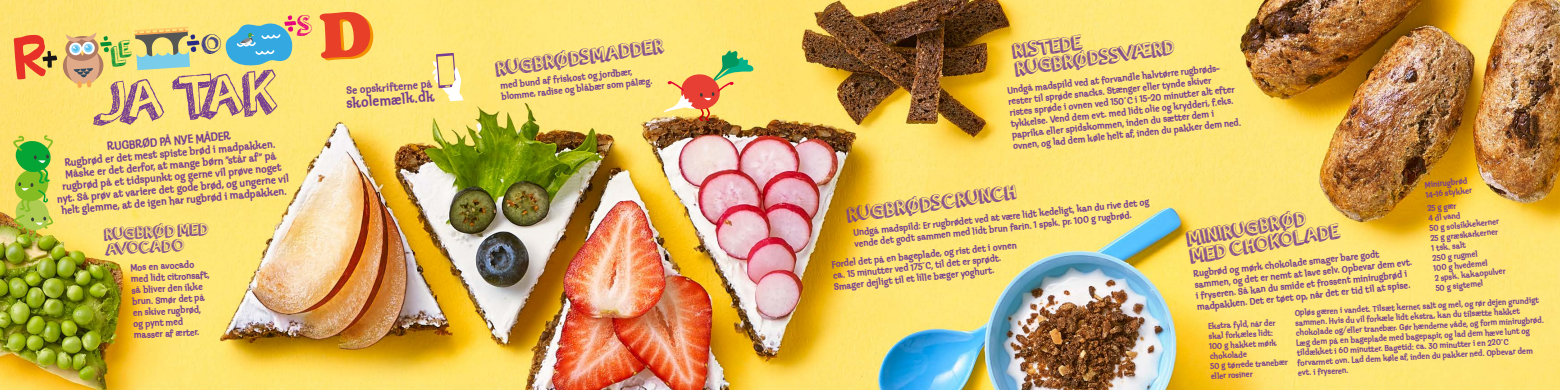
<style>
.page{position:relative;width:1560px;height:390px;background:#fff}
.page>*{position:absolute;margin:0;border:0;box-sizing:border-box;transform-origin:0 0}
.t1{font:62.12px "orangejuice";color:#773d90}
.t2{font:21.5px/17.6px "orangejuice";color:#773d90}
.t3{font:17.88px/14.6px "orangejuice";color:#773d90}
.t4{font:15px "Klepto ITC";color:#773d90}
.t5{font:12.5px "Klepto ITC";color:#773d90}
.t6{font:11.25px/11.9px "Klepto ITC";color:#773d90;text-align:center}
.t7{font:10px/11.2px "Klepto ITC";color:#773d90}
.t8{font:8.75px/10px "Klepto ITC";color:#773d90}
</style>
<div class="page">
<img style="left:0;top:0;width:1559px;height:390px">
<svg style="left:432px;top:53px;width:31px;height:48px"></svg>
<img style="left:664px;top:50px;width:89px;height:72px">
<img style="left:12px;top:134px;width:42px;height:108px">
<svg style="left:14px;top:15px;width:298px;height:73px;background:#dacc82"></svg>
<div style="left:318px;top:10px;width:53px;height:49px;background:#fee77a"></div>
<h1 class="t1" style="left:89px;top:61px;width:187px;rotate:-4deg">JA TAK</h1>
<p class="t6" style="left:346px;top:85px;width:88px;rotate:-4deg">Se opskrifterne på</p>
<h3 class="t4" style="left:346px;top:95px;width:90px;rotate:-4deg">skolemælk.dk</h3>
<p class="t5" style="left:107px;top:140px;width:125px;rotate:-5deg">RUGBRØD PÅ NYE MÅDER</p>
<p class="t6" style="left:54px;top:158px;width:234px;rotate:-5deg">Rugbrød er det mest spiste brød i madpakken.<br>Måske er det derfor, at mange børn ”står af” på rugbrød på et tidspunkt og gerne vil prøve noget nyt. Så prøv at variere det gode brød, og ungerne vil helt glemme, at de igen har rugbrød i madpakken.</p>
<h3 class="t3" style="left:104px;top:227px;width:105px;rotate:-3deg">RUGBRØD MED<br>AVOCADO</h3>
<p class="t7" style="left:130px;top:262px;width:80px;rotate:-3deg">Mos en avocado med lidt citronsaft, så bliver den ikke brun. Smør det på en skive rugbrød, og pynt med masser af ærter.</p>
<h2 class="t2" style="left:1011px;top:42px;width:71px;rotate:-8deg">RISTEDE</h2>
<h2 class="t2" style="left:494px;top:60px;width:171px;rotate:-8deg">RUGBRØDSMADDER</h2>
<h2 class="t2" style="left:1013px;top:60px;width:162px;rotate:-8deg">RUGBRØDSSVÆRD</h2>
<p class="t7" style="left:1006px;top:85px;width:230px;rotate:-6deg">Undgå madspild ved at forvandle halvtørre rugbrøds&shy;rester til sprøde snacks. Stænger eller tynde skiver ristes sprøde i ovnen ved 150°C i 15-20 minutter alt efter tykkelse. Vend dem evt. med lidt olie og krydderi, f.eks. paprika eller spidskommen, inden du sætter dem i ovnen, og lad dem køle helt af, inden du pakker dem ned.</p>
<p class="t7" style="left:500px;top:80px;width:153px;rotate:-6deg">med bund af friskost og jordbær, blomme, radise og blåbær som pålæg.</p>
<p class="t8" style="left:1424px;top:180px;width:48px;rotate:-6deg">Minirugbrød<br>14-16 stykker</p>
<p class="t8" style="left:1426px;top:204px;width:73px;rotate:-6deg">25 g gær<br>4 dl vand<br>50 g solsikkekerner<br>25 g græskarkerner<br>1 tsk. salt<br>250 g rugmel<br>100 g hvedemel<br>2 spsk. kakaopulver<br>50 g sigtemel</p>
<h2 class="t2" style="left:845px;top:206px;width:172px;rotate:-8deg">RUGBRØDSCRUNCH</h2>
<p class="t7" style="left:852px;top:227px;width:299px;rotate:-6deg">Undgå madspild: Er rugbrødet ved at være lidt kedeligt, kan du rive det og vende det godt sammen med lidt brun farin. 1 spsk. pr. 100 g rugbrød.</p>
<p class="t7" style="left:831px;top:259px;width:187px;rotate:-6deg">Fordel det på en bageplade, og rist det i ovnen ca. 15 minutter ved 175°C, til det er sprødt.<br>Smager dejligt til et lille bæger yoghurt.</p>
<p class="t7" style="left:1192px;top:268px;width:220px;rotate:-6deg">Rugbrød og mørk chokolade smager bare godt sammen, og det er nemt at lave selv. Opbevar dem evt. i fryseren. Så kan du smide et frossent minirugbrød i madpakken. Det er tøet op, når det er tid til at spise.</p>
<h2 class="t2" style="left:1185px;top:230px;width:153px;rotate:-10deg">MINIRUGBRØD<br>MED CHOKOLADE</h2>
<p class="t8" style="left:1294px;top:308px;width:250px;rotate:-3deg">Opløs gæren i vandet. Tilsæt kerner, salt og mel, og rør dejen grundigt sammen. Hvis du vil forkæle lidt ekstra, kan du tilsætte hakket chokolade og/eller tranebær. Gør hænderne våde, og form minirugbrød.<br>Læg dem på en bageplade med bagepapir, og lad dem hæve lunt og tildækket i 60 minutter. Bagetid: ca. 30 minutter i en 220°C forvarmet ovn. Lad dem køle af, inden du pakker ned. Opbevar dem evt. i fryseren.</p>
<p class="t8" style="left:1207px;top:321px;width:79px;rotate:-3deg">Ekstra fyld, når der skal forkæles lidt:<br>100 g hakket mørk chokolade<br>50 g tørrede tranebær eller rosiner</p>
</div>
